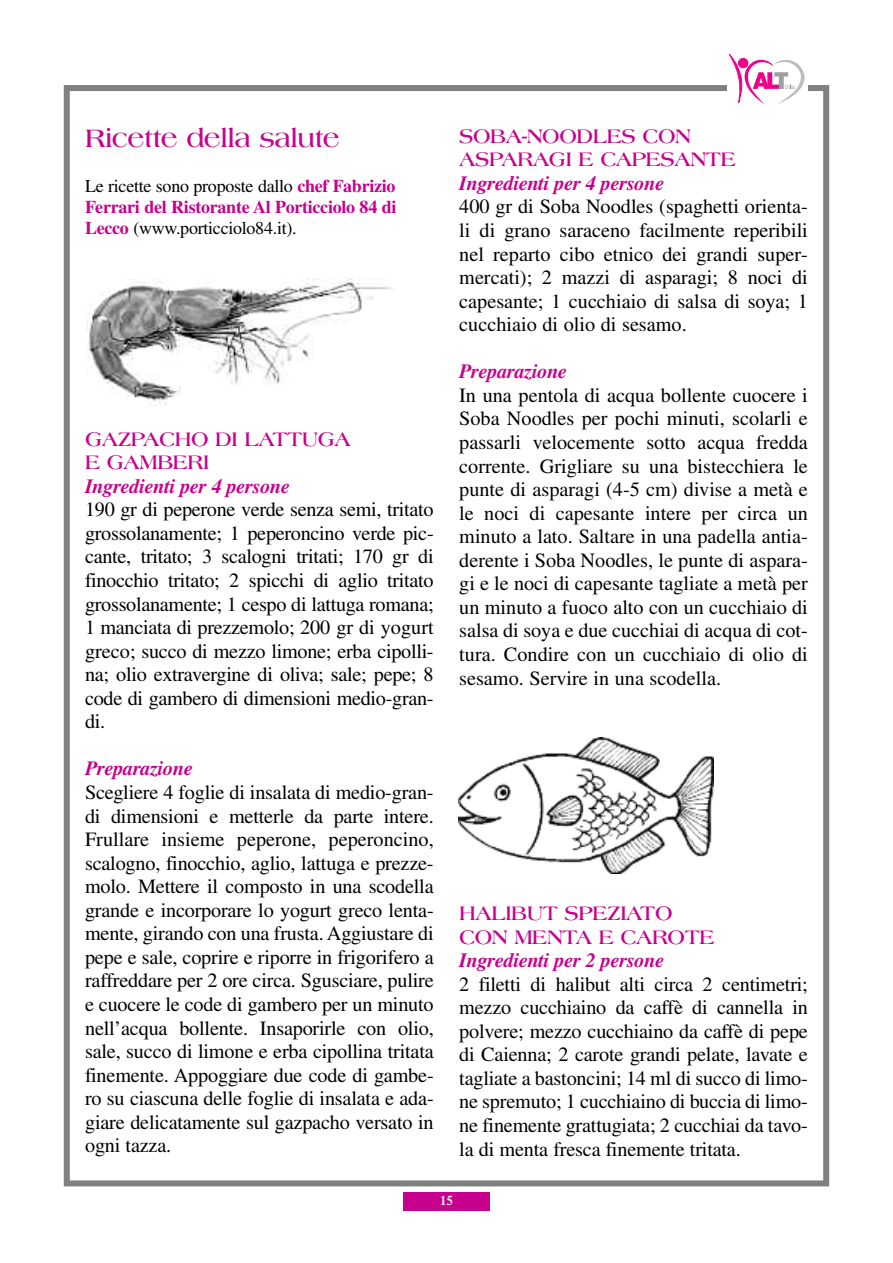
<style>
.page{position:relative;width:893px;height:1263px;background:#fff}
.page>*{position:absolute;margin:0;border:0;box-sizing:border-box;transform-origin:0 0}
.t1{font:700 27px "Americana";letter-spacing:-.02em;color:#c7008d}
.t2{font:700 21px/23.5px "Americana";letter-spacing:-.02em;color:#c7008d}
.t3{font:20.25px/23.5px "Times";letter-spacing:-.01em;color:#000;text-align:justify}
.t4{font:italic 700 20.25px "Times";letter-spacing:-.015em;color:#c7008d}
.t5{font:700 18px/21px "Times";letter-spacing:-.015em;color:#c7008d;text-align:justify}
.t6{font:600 13.5px "Times";color:#fff}
.s1{font-weight:400;color:#000}
</style>
<div class="page">
<div style="left:64px;top:85px;width:765px;height:1101px;border:6px solid #808080"></div>
<div style="left:727px;top:53px;width:81px;height:53px;background:#fff"></div>
<svg style="left:729px;top:54px;width:76px;height:50px"></svg>
<div style="left:404px;top:1193px;width:85px;height:17px;background:#c7008d"></div>
<img style="left:87px;top:277px;width:305px;height:129px">
<img style="left:458px;top:737px;width:256px;height:137px">
<h1 class="t1" style="left:85px;top:128px;width:256px">Ricette della salute</h1>
<p class="t5" style="left:85px;top:177px;width:313px"><span class="s1">Le ricette sono proposte dallo</span> chef Fabrizio Ferrari del Ristorante Al Porticciolo 84 di Lecco <span class="s1">(www.porticciolo84.it).</span></p>
<p class="t2" style="left:85px;top:428px;width:267px">GAZPACHO DI LATTUGA<br>E GAMBERI</p>
<p class="t4" style="left:85px;top:479px;width:207px">Ingredienti per 4 persone</p>
<p class="t3" style="left:85px;top:500px;width:350px">190 gr di peperone verde senza semi, tritato grossolanamente; 1 peperoncino verde pic&shy;cante, tritato; 3 scalogni tritati; 170 gr di finocchio tritato; 2 spicchi di aglio tritato grossolanamente; 1 cespo di lattuga romana; 1 manciata di prezzemolo; 200 gr di yogurt greco; succo di mezzo limone; erba cipolli&shy;na; olio extravergine di oliva; sale; pepe; 8 code di gambero di dimensioni medio-gran&shy;di.</p>
<p class="t4" style="left:85px;top:761px;width:110px">Preparazione</p>
<p class="t3" style="left:85px;top:782px;width:350px">Scegliere 4 foglie di insalata di medio-gran&shy;di dimensioni e metterle da parte intere.<br>Frullare insieme peperone, peperoncino, scalogno, finocchio, aglio, lattuga e prezze&shy;molo. Mettere il composto in una scodella grande e incorporare lo yogurt greco lenta&shy;mente, girando con una frusta. Aggiustare di pepe e sale, coprire e riporre in frigorifero a raffreddare per 2 ore circa. Sgusciare, pulire e cuocere le code di gambero per un minuto nell’acqua bollente. Insaporirle con olio, sale, succo di limone e erba cipollina tritata finemente. Appoggiare due code di gambe&shy;ro su ciascuna delle foglie di insalata e ada&shy;giare delicatamente sul gazpacho versato in ogni tazza.</p>
<p class="t2" style="left:459px;top:125px;width:278px">SOBA-NOODLES CON<br>ASPARAGI E CAPESANTE</p>
<p class="t4" style="left:459px;top:176px;width:207px">Ingredienti per 4 persone</p>
<p class="t3" style="left:459px;top:197px;width:350px">400 gr di Soba Noodles (spaghetti orienta&shy;li di grano saraceno facilmente reperibili nel reparto cibo etnico dei grandi super&shy;mercati); 2 mazzi di asparagi; 8 noci di capesante; 1 cucchiaio di salsa di soya; 1 cucchiaio di olio di sesamo.</p>
<p class="t4" style="left:459px;top:364px;width:110px">Preparazione</p>
<p class="t3" style="left:459px;top:385px;width:350px">In una pentola di acqua bollente cuocere i Soba Noodles per pochi minuti, scolarli e passarli velocemente sotto acqua fredda corrente. Grigliare su una bistecchiera le punte di asparagi (4-5 cm) divise a metà e le noci di capesante intere per circa un minuto a lato. Saltare in una padella antia&shy;derente i Soba Noodles, le punte di aspara&shy;gi e le noci di capesante tagliate a metà per un minuto a fuoco alto con un cucchiaio di salsa di soya e due cucchiai di acqua di cot&shy;tura. Condire con un cucchiaio di olio di sesamo. Servire in una scodella.</p>
<p class="t2" style="left:459px;top:903px;width:257px">HALIBUT SPEZIATO<br>CON MENTA E CAROTE</p>
<p class="t4" style="left:459px;top:953px;width:207px">Ingredienti per 2 persone</p>
<p class="t3" style="left:459px;top:974px;width:350px">2 filetti di halibut alti circa 2 centimetri; mezzo cucchiaino da caffè di cannella in polvere; mezzo cucchiaino da caffè di pepe di Caienna; 2 carote grandi pelate, lavate e tagliate a bastoncini; 14 ml di succo di limo&shy;ne spremuto; 1 cucchiaino di buccia di limo&shy;ne finemente grattugiata; 2 cucchiai da tavo&shy;la di menta fresca finemente tritata.</p>
<p class="t6" style="left:440px;top:1195px;width:15px">15</p>
</div>
